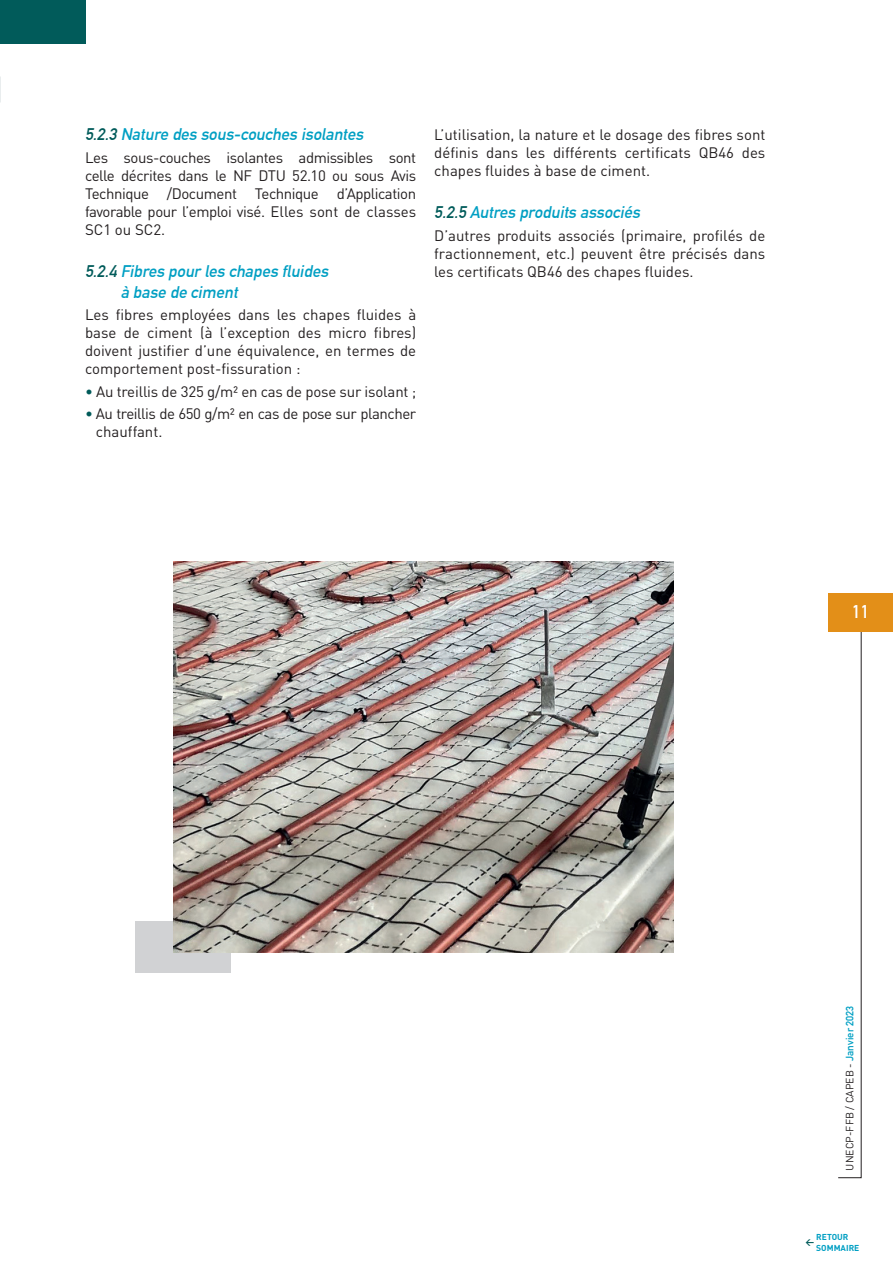
<style>
.page{position:relative;width:893px;height:1263px;background:#fff}
.page>*{position:absolute;margin:0;border:0;box-sizing:border-box;transform-origin:0 0}
.t1{font:700 18px "DIN Alternate";color:#fff}
.t2{font:italic 700 16.5px/21.6px "DIN Alternate";color:#009fc3}
.t3{font:15px/18px "DIN";color:#231f20;text-align:justify}
.t4{font:15px/18px "DIN";letter-spacing:-.03em;color:#231f20}
.t5{font:10.5px "DIN";color:#231f20}
.t6{font:700 8.55px/10.2px "DIN";color:#009fc3}
.t7{font:700 8.55px "DIN";color:#015b5a}
.s1{color:#015b5a}
.s2{font-family:"DIN Alternate";font-weight:700;color:#009fc3}
</style>
<div class="page">
<div style="left:135px;top:922px;width:96px;height:51px;background:#d1d2d4"></div>
<div style="left:0;top:0;width:85px;height:44px;background:#015b5a"></div>
<img style="left:173px;top:561px;width:500px;height:391px">
<svg style="left:838px;top:631px;width:24px;height:547px"></svg>
<div style="left:828px;top:593px;width:65px;height:38px;background:#e38f18"></div>
<p class="t2" style="left:85px;top:123px;width:284px"><span class="s1">5.2.3</span> Nature des sous-couches isolantes</p>
<p class="t3" style="left:85px;top:148px;width:333px">Les sous-couches isolantes admissibles sont celle décrites dans le NF DTU 52.10 ou sous Avis Technique /Document Technique d’Application favorable pour l’emploi visé. Elles sont de classes SC1 ou SC2.</p>
<p class="t2" style="left:121px;top:259px;width:213px;text-indent:-36px"><span class="s1">5.2.4</span> Fibres pourles chapes fluides à base de ciment</p>
<p class="t3" style="left:85px;top:306px;width:333px">Les fibres employées dans les chapes fluides à base de ciment (à l’exception des micro fibres) doivent justifier d’une équivalence, en termes de comportement post-fissuration :</p>
<p class="t3" style="left:85px;top:382px;width:333px"><span class="s1">•</span> Au treillis de 325 g/m² en cas de pose sur isolant ;</p>
<p class="t4" style="left:96px;top:404px;width:322px;text-indent:-11px"><span class="s1">•</span> Au treillis de 650 g/m² en cas de pose sur plancher chauffant.</p>
<p class="t3" style="left:434px;top:125px;width:333px">L’utilisation, la nature et le dosage des fibres sont définis dans les différents certificats QB46 des chapes fluides à base de ciment.</p>
<p class="t2" style="left:434px;top:201px;width:211px"><span class="s1">5.2.5</span> Autres produits associés</p>
<p class="t3" style="left:434px;top:226px;width:333px">D’autres produits associés (primaire, profilés de fractionnement, etc.) peuvent être précisés dans les certificats QB46 des chapes fluides.</p>
<p class="t1" style="left:852px;top:598px;width:19px">11</p>
<p class="t5" style="left:843px;top:1170px;width:166px;rotate:-90deg">UNECP-FFB / CAPEB - <span class="s2">Janvier 2023</span></p>
<p class="t7" style="left:805px;top:1236px;width:10px">&lt;</p>
<p class="t6" style="left:816px;top:1232px;width:45px">RETOUR<br>SOMMAIRE</p>
</div>
